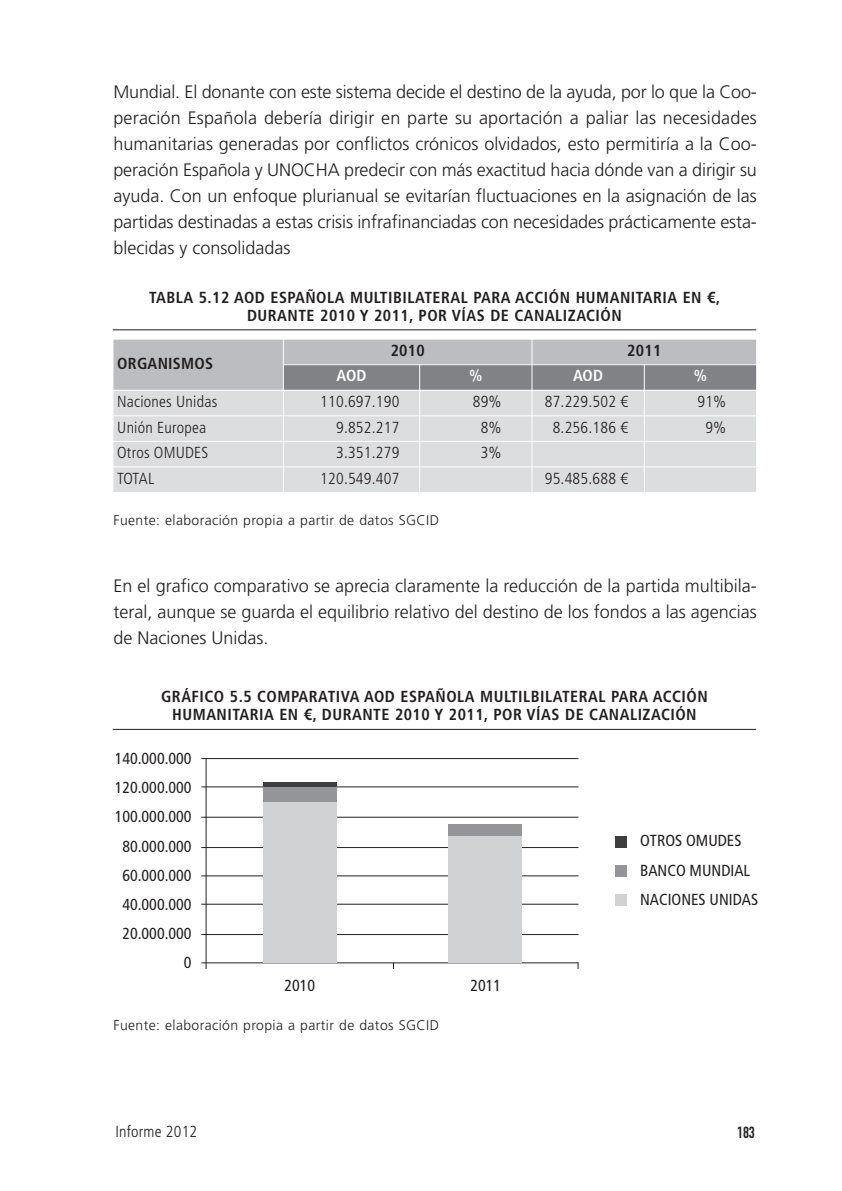
<style>
.page{position:relative;width:842px;height:1191px;background:#fff}
.page>*{position:absolute;margin:0;border:0;box-sizing:border-box;transform-origin:0 0}
.t1{font:300 18px/26px "Frutiger LT Std";color:#231f20;text-align:justify}
.t2{font:700 condensed 16px/18px "Frutiger LT Std";letter-spacing:.03em;color:#231f20;text-align:center}
.t3{font:300 condensed 16px "Frutiger LT Std";letter-spacing:.015em;color:#231f20}
.t4{font:condensed 16px/29.2px "Frutiger LT Std";color:#231f20;text-align:right}
.t5{font:700 condensed 16px "Frutiger LT Std";letter-spacing:.005em;color:#fff}
.t6{font:16px "DIN Engschrift";color:#231f20}
.t7{font:300 14px "Frutiger LT Std";letter-spacing:.03em;color:#231f20}
</style>
<div class="page">
<hr style="left:113px;top:329px;width:643px;height:1px;background:#231f20">
<hr style="left:113px;top:729px;width:643px;height:1px;background:#231f20">
<div style="left:113px;top:339px;width:170px;height:51px;background:#bcbdc0"></div>
<div style="left:283px;top:339px;width:249px;height:26px;background:#bcbdc0"></div>
<div style="left:532px;top:339px;width:225px;height:26px;background:#bcbdc0"></div>
<div style="left:283px;top:365px;width:137px;height:25px;background:#808285"></div>
<div style="left:420px;top:365px;width:112px;height:25px;background:#808285"></div>
<div style="left:532px;top:365px;width:112px;height:25px;background:#808285"></div>
<div style="left:644px;top:365px;width:113px;height:25px;background:#808285"></div>
<div style="left:113px;top:390px;width:170px;height:26px;background:#dcdddf"></div>
<div style="left:283px;top:390px;width:137px;height:26px;background:#dcdddf"></div>
<div style="left:420px;top:390px;width:112px;height:26px;background:#dcdddf"></div>
<div style="left:532px;top:390px;width:112px;height:26px;background:#dcdddf"></div>
<div style="left:644px;top:390px;width:113px;height:26px;background:#dcdddf"></div>
<div style="left:113px;top:416px;width:170px;height:25px;background:#dcdddf"></div>
<div style="left:283px;top:416px;width:137px;height:25px;background:#dcdddf"></div>
<div style="left:420px;top:416px;width:112px;height:25px;background:#dcdddf"></div>
<div style="left:532px;top:416px;width:112px;height:25px;background:#dcdddf"></div>
<div style="left:644px;top:416px;width:113px;height:25px;background:#dcdddf"></div>
<div style="left:113px;top:441px;width:170px;height:26px;background:#dcdddf"></div>
<div style="left:283px;top:441px;width:137px;height:26px;background:#dcdddf"></div>
<div style="left:420px;top:441px;width:112px;height:26px;background:#dcdddf"></div>
<div style="left:532px;top:441px;width:112px;height:26px;background:#dcdddf"></div>
<div style="left:644px;top:441px;width:113px;height:26px;background:#dcdddf"></div>
<div style="left:113px;top:467px;width:170px;height:26px;background:#dcdddf"></div>
<div style="left:283px;top:467px;width:137px;height:26px;background:#dcdddf"></div>
<div style="left:420px;top:467px;width:112px;height:26px;background:#dcdddf"></div>
<div style="left:532px;top:467px;width:112px;height:26px;background:#dcdddf"></div>
<div style="left:644px;top:467px;width:113px;height:26px;background:#dcdddf"></div>
<hr style="left:113px;top:339px;width:1px;height:154px;background:#fff">
<hr style="left:283px;top:339px;width:1px;height:154px;background:#fff">
<hr style="left:419px;top:364px;width:1px;height:129px;background:#fff">
<hr style="left:532px;top:339px;width:1px;height:154px;background:#fff">
<hr style="left:644px;top:364px;width:1px;height:129px;background:#fff">
<hr style="left:756px;top:339px;width:1px;height:154px;background:#fff">
<hr style="left:113px;top:339px;width:644px;height:1px;background:#fff">
<hr style="left:283px;top:364px;width:474px;height:1px;background:#fff">
<hr style="left:113px;top:390px;width:644px;height:1px;background:#fff">
<hr style="left:113px;top:415px;width:644px;height:1px;background:#fff">
<hr style="left:113px;top:441px;width:644px;height:1px;background:#fff">
<hr style="left:113px;top:466px;width:644px;height:1px;background:#fff">
<hr style="left:113px;top:492px;width:644px;height:1px;background:#fff">
<div style="left:615px;top:836px;width:12px;height:11px;background:#3e3e3f"></div>
<div style="left:615px;top:865px;width:12px;height:11px;background:#939598"></div>
<div style="left:615px;top:894px;width:12px;height:11px;background:#d1d2d4"></div>
<hr style="left:201px;top:962px;width:377px;height:1px;background:#231f20">
<hr style="left:201px;top:934px;width:377px;height:1px;background:#231f20">
<hr style="left:201px;top:903px;width:377px;height:1px;background:#231f20">
<hr style="left:201px;top:875px;width:377px;height:1px;background:#231f20">
<hr style="left:201px;top:847px;width:377px;height:1px;background:#231f20">
<hr style="left:201px;top:816px;width:377px;height:1px;background:#231f20">
<hr style="left:201px;top:786px;width:377px;height:1px;background:#231f20">
<hr style="left:201px;top:758px;width:377px;height:1px;background:#231f20">
<div style="left:263px;top:802px;width:74px;height:161px;background:#d1d2d4"></div>
<div style="left:449px;top:836px;width:73px;height:127px;background:#d1d2d4"></div>
<div style="left:449px;top:824px;width:73px;height:12px;background:#939598"></div>
<div style="left:263px;top:787px;width:74px;height:15px;background:#939598"></div>
<div style="left:263px;top:782px;width:74px;height:5px;background:#3e3e3f"></div>
<hr style="left:206px;top:759px;width:1px;height:210px;background:#231f20">
<p class="t1" style="left:113px;top:80px;width:645px">Mundial. El donante con este sistema decide el destino de la ayuda, por lo que la Coo&shy;peración Española debería dirigir en parte su aportación a paliar las necesidades humanitarias generadas por conflictos crónicos olvidados, esto permitiría a la Coo&shy;peración Española y UNOCHA predecir con más exactitud hacia dónde van a dirigir su ayuda. Con un enfoque plurianual se evitarían fluctuaciones en la asignación de las partidas destinadas a estas crisis infrafinanciadas con necesidades prácticamente esta&shy;blecidas y consolidadas</p>
<p class="t2" style="left:149px;top:289px;width:572px">TABLA 5.12 AOD ESPAÑOLA MULTIBILATERAL PARA ACCIÓN HUMANITARIA EN €,<br>DURANTE 2010 Y 2011, POR VÍAS DE CANALIZACIÓN</p>
<p class="t2" style="left:117px;top:355px;width:97px">ORGANISMOS</p>
<p class="t2" style="left:391px;top:343px;width:36px">2010</p>
<p class="t2" style="left:627px;top:343px;width:36px">2011</p>
<p class="t5" style="left:336px;top:369px;width:32px">AOD</p>
<p class="t5" style="left:469px;top:369px;width:15px">%</p>
<p class="t5" style="left:573px;top:369px;width:32px">AOD</p>
<p class="t5" style="left:694px;top:369px;width:15px">%</p>
<p class="t3" style="left:117px;top:395px;width:102px">Naciones Unidas</p>
<p class="t3" style="left:320px;top:395px;width:81px">110.697.190</p>
<p class="t3" style="left:473px;top:395px;width:30px">89%</p>
<p class="t3" style="left:545px;top:395px;width:85px">87.229.502 €</p>
<p class="t3" style="left:697px;top:395px;width:30px">91%</p>
<p class="t3" style="left:117px;top:420px;width:91px">Unión Europea</p>
<p class="t3" style="left:336px;top:420px;width:65px">9.852.217</p>
<p class="t3" style="left:481px;top:420px;width:22px">8%</p>
<p class="t3" style="left:553px;top:420px;width:77px">8.256.186 €</p>
<p class="t3" style="left:705px;top:420px;width:22px">9%</p>
<p class="t3" style="left:117px;top:446px;width:93px">Otros OMUDES</p>
<p class="t3" style="left:336px;top:446px;width:65px">3.351.279</p>
<p class="t3" style="left:481px;top:446px;width:22px">3%</p>
<p class="t3" style="left:117px;top:472px;width:39px">TOTAL</p>
<p class="t3" style="left:320px;top:472px;width:81px">120.549.407</p>
<p class="t3" style="left:545px;top:472px;width:85px">95.485.688 €</p>
<p class="t7" style="left:113px;top:514px;width:327px">Fuente: elaboración propia a partir de datos SGCID</p>
<p class="t1" style="left:113px;top:574px;width:645px">En el grafico comparativo se aprecia claramente la reducción de la partida multibila&shy;teral, aunque se guarda el equilibrio relativo del destino de los fondos a las agencias de Naciones Unidas.</p>
<p class="t2" style="left:161px;top:689px;width:548px">GRÁFICO 5.5 COMPARATIVA AOD ESPAÑOLA MULTILBILATERAL PARA ACCIÓN<br>HUMANITARIA EN €, DURANTE 2010 Y 2011, POR VÍAS DE CANALIZACIÓN</p>
<p class="t4" style="left:115px;top:745px;width:78px">140.000.000<br>120.000.000<br>100.000.000<br>80.000.000<br>60.000.000<br>40.000.000<br>20.000.000<br>0</p>
<p class="t4" style="left:284px;top:971px;width:32px">2010</p>
<p class="t4" style="left:470px;top:971px;width:32px">2011</p>
<p class="t7" style="left:113px;top:1019px;width:327px">Fuente: elaboración propia a partir de datos SGCID</p>
<p class="t4" style="left:640px;top:827px;width:119px;text-align:left">OTROS OMUDES<br>BANCO MUNDIAL<br>NACIONES UNIDAS</p>
<p class="t3" style="left:115px;top:1125px;width:83px">Informe 2012</p>
<p class="t6" style="left:737px;top:1126px;width:19px">183</p>
</div>
